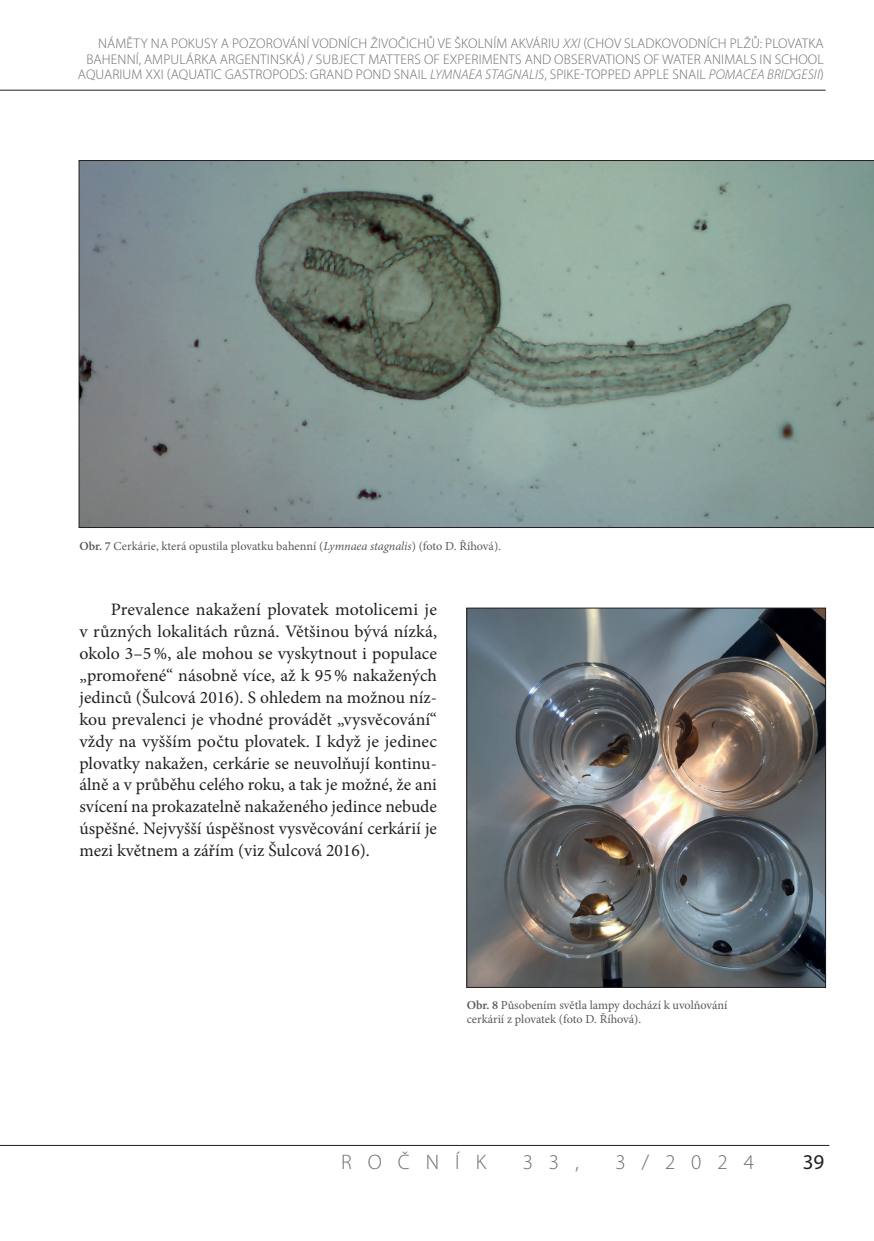
<style>
.page{position:relative;width:874px;height:1241px;background:#fff}
.page>*{position:absolute;margin:0;border:0;box-sizing:border-box;transform-origin:0 0}
.t1{font:300 21px "Myriad Pro";letter-spacing:.76em;color:#6c6d70}
.t2{font:21px "Myriad Pro";color:#231f20}
.tekoucí{font:17.5px/21.9px "Minion Pro";color:#231f20;text-align:justify}
.záhlaví_pravá{font:300 14px/15.8px "Myriad Pro";letter-spacing:.01em;color:#6c6d70;text-align:right}
.popiska{font:12.25px "Minion Pro";color:#57585a}
.popiska_sloupcová{font:12.25px/14px "Minion Pro";color:#57585a}
.s1{font-style:italic}
.s2{font-weight:600}
</style>
<div class="page">
<hr style="left:0;top:1144px;width:828px;height:1px;background:#231f20">
<hr style="left:0;top:90px;width:825px;height:1px;background:#231f20">
<svg style="left:79px;top:160px;width:794px;height:367px;background:#80928c"></svg>
<img style="left:468px;top:609px;width:355px;height:376px">
<div style="left:466px;top:607px;width:359px;height:380px;border:1px solid #231f20"></div>
<p class="záhlaví_pravá" style="left:78px;top:35px;width:747px">NÁMĚTY NA POKUSY A POZOROVÁNÍ VODNÍCH ŽIVOČICHŮ VE ŠKOLNÍM AKVÁRIU <span class="s1">XXI</span> (CHOV SLADKOVODNÍCH PLŽŮ: PLOVATKA<br>BAHENNÍ, AMPULÁRKA ARGENTINSKÁ) / SUBJECT MATTERS OF EXPERIMENTS AND OBSERVATIONS OF WATER ANIMALS IN SCHOOL<br>AQUARIUM XXI (AQUATIC GASTROPODS: GRAND POND SNAIL <span class="s1">LYMNAEA STAGNALIS</span>, SPIKE-TOPPED APPLE SNAIL <span class="s1">POMACEA BRIDGESII</span>)</p>
<p class="popiska" style="left:79px;top:537px;width:423px"><span class="s2">Obr. 7</span> Cerkárie, která opustila plovatku bahenní (<span class="s1">Lymnaea stagnalis</span>) (foto D. Říhová).</p>
<p class="tekoucí" style="left:79px;top:598px;width:359px;text-indent:31px">Prevalence nakažení plovatek motolicemi je v různých lokalitách různá. Většinou bývá nízká, okolo 3–5%, ale mohou se vyskytnout i populace „promořené“ násobně více, až k 95% nakažených jedinců (Šulcová 2016). S ohledem na možnou níz&shy;kou prevalenci je vhodné provádět „vysvěcování“ vždy na vyšším počtu plovatek. I když je jedinec plovatky nakažen, cerkárie se neuvolňují kontinu&shy;álně a v průběhu celého roku, a tak je možné, že ani svícení na prokazatelně nakaženého jedince nebude úspěšné. Nejvyšší úspěšnost vysvěcování cerkárií je mezi květnem a zářím (viz Šulcová 2016).</p>
<p class="popiska_sloupcová" style="left:466px;top:998px;width:262px"><span class="s2">Obr. 8</span> Působením světla lampy dochází k uvolňování cerkárií z plovatek (foto D. Říhová).</p>
<p class="t1" style="left:341px;top:1149px;width:146px">ROČNÍK</p>
<p class="t1" style="left:522px;top:1149px;width:58px">33,</p>
<p class="t1" style="left:615px;top:1149px;width:140px">3/2024</p>
<p class="t2" style="left:802px;top:1148px;width:23px">39</p>
</div>
